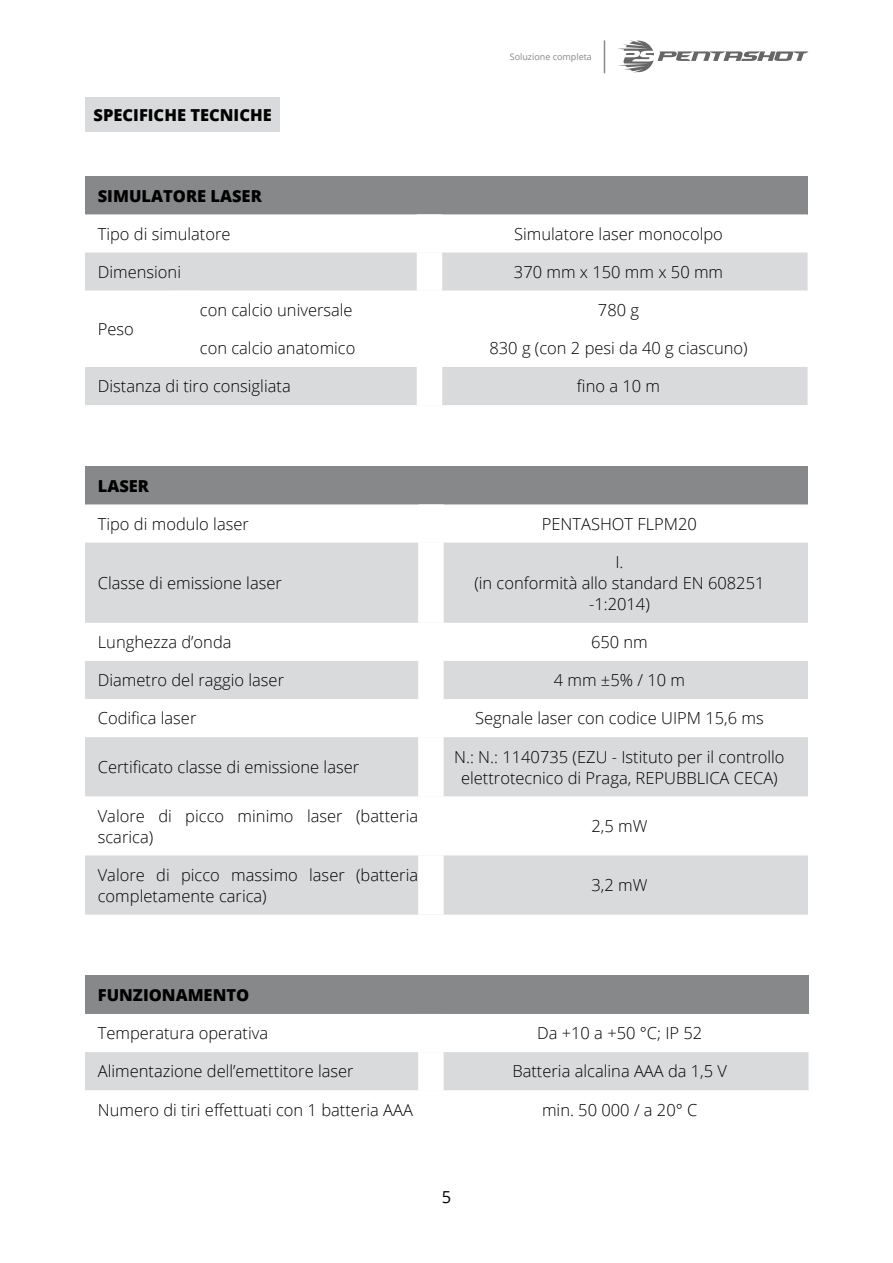
<style>
.page{position:relative;width:893px;height:1263px;background:#fff}
.page>*{position:absolute;margin:0;border:0;box-sizing:border-box;transform-origin:0 0}
.t1{font:300 16.5px/21px "Open Sans";color:#000;text-align:center}
.t2{font:800 16.5px "Open Sans";color:#000}
.t3{font:16.5px "Open Sans";color:#000}
.t4{font:9px "Open Sans";color:#87888a}
</style>
<div class="page">
<svg style="left:618px;top:40px;width:190px;height:33px"></svg>
<hr style="left:604px;top:40px;width:1px;height:33px;background:#87888a">
<div style="left:85px;top:98px;width:194px;height:34px;background:#d9dadb"></div>
<div style="left:85px;top:176px;width:723px;height:38px;background:#87888a"></div>
<svg style="left:85px;top:214px;width:723px;height:39px"></svg>
<div style="left:85px;top:253px;width:723px;height:152px;background:#d9dadb"></div>
<svg style="left:85px;top:291px;width:723px;height:76px"></svg>
<hr style="left:200px;top:328px;width:217px;height:2px;background:#fff">
<hr style="left:442px;top:328px;width:366px;height:2px;background:#fff">
<div style="left:417px;top:214px;width:25px;height:39px;background:#fff"></div>
<div style="left:417px;top:253px;width:25px;height:38px;background:#fff"></div>
<div style="left:174px;top:291px;width:26px;height:38px;background:#fff"></div>
<div style="left:417px;top:291px;width:25px;height:38px;background:#fff"></div>
<div style="left:174px;top:329px;width:26px;height:38px;background:#fff"></div>
<div style="left:417px;top:329px;width:25px;height:38px;background:#fff"></div>
<div style="left:417px;top:367px;width:25px;height:38px;background:#fff"></div>
<div style="left:85px;top:466px;width:723px;height:38px;background:#87888a"></div>
<svg style="left:85px;top:504px;width:723px;height:39px"></svg>
<svg style="left:85px;top:543px;width:723px;height:372px;fill:#d9dadb"></svg>
<div style="left:418px;top:504px;width:26px;height:39px;background:#fff"></div>
<div style="left:418px;top:543px;width:26px;height:80px;background:#fff"></div>
<div style="left:418px;top:623px;width:26px;height:38px;background:#fff"></div>
<div style="left:418px;top:661px;width:26px;height:38px;background:#fff"></div>
<div style="left:418px;top:699px;width:26px;height:38px;background:#fff"></div>
<div style="left:418px;top:737px;width:26px;height:59px;background:#fff"></div>
<div style="left:418px;top:796px;width:26px;height:59px;background:#fff"></div>
<div style="left:418px;top:855px;width:26px;height:60px;background:#fff"></div>
<div style="left:85px;top:976px;width:723px;height:38px;background:#87888a"></div>
<div style="left:85px;top:1052px;width:723px;height:38px;background:#d9dadb"></div>
<div style="left:418px;top:1052px;width:26px;height:38px;background:#fff"></div>
<p class="t2" style="left:94px;top:103px;width:180px">SPECIFICHE TECNICHE</p>
<p class="t4" style="left:510px;top:50px;width:84px">Soluzione completa</p>
<p class="t2" style="left:98px;top:183px;width:166px">SIMULATORE LASER</p>
<p class="t1" style="left:98px;top:223px;width:134px">Tipo di simulatore</p>
<p class="t1" style="left:514px;top:223px;width:210px">Simulatore laser monocolpo</p>
<p class="t1" style="left:98px;top:261px;width:85px">Dimensioni</p>
<p class="t1" style="left:514px;top:261px;width:211px">370 mm x 150 mm x 50 mm</p>
<p class="t1" style="left:200px;top:299px;width:154px">con calcio universale</p>
<p class="t1" style="left:598px;top:299px;width:43px">780 g</p>
<p class="t1" style="left:200px;top:337px;width:157px">con calcio anatomico</p>
<p class="t1" style="left:489px;top:337px;width:260px">830 g (con 2 pesi da 40 g ciascuno)</p>
<p class="t1" style="left:98px;top:375px;width:194px">Distanza di tiro consigliata</p>
<p class="t1" style="left:577px;top:375px;width:85px">fino a 10 m</p>
<p class="t1" style="left:98px;top:318px;width:38px">Peso</p>
<p class="t2" style="left:98px;top:473px;width:53px">LASER</p>
<p class="t1" style="left:98px;top:513px;width:153px">Tipo di modulo laser</p>
<p class="t1" style="left:542px;top:513px;width:157px">PENTASHOT FLPM20</p>
<p class="t1" style="left:98px;top:572px;width:186px">Classe di emissione laser</p>
<p class="t1" style="left:474px;top:551px;width:292px">I.<br>(in conformità allo standard EN 608251 -1:2014)</p>
<p class="t1" style="left:98px;top:631px;width:135px">Lunghezza d’onda</p>
<p class="t1" style="left:591px;top:631px;width:58px">650 nm</p>
<p class="t1" style="left:98px;top:669px;width:188px">Diametro del raggio laser</p>
<p class="t1" style="left:554px;top:669px;width:133px">4 mm ±5% / 10 m</p>
<p class="t1" style="left:98px;top:707px;width:100px">Codifica laser</p>
<p class="t1" style="left:475px;top:707px;width:290px">Segnale laser con codice UIPM 15,6 ms</p>
<p class="t1" style="left:98px;top:756px;width:263px">Certificato classe di emissione laser</p>
<p class="t1" style="left:454px;top:746px;width:332px">N.: N.: 1140735 (EZU - Istituto per il controllo elettrotecnico di Praga, REPUBBLICA CECA)</p>
<p class="t1" style="left:98px;top:805px;width:322px;text-align:left">Valore di picco minimo laser (batteria scarica)</p>
<p class="t1" style="left:591px;top:815px;width:57px">2,5 mW</p>
<p class="t1" style="left:98px;top:864px;width:322px;text-align:left">Valore di picco massimo laser (batteria completamente carica)</p>
<p class="t1" style="left:591px;top:874px;width:57px">3,2 mW</p>
<p class="t2" style="left:98px;top:983px;width:153px">FUNZIONAMENTO</p>
<p class="t1" style="left:98px;top:1022px;width:172px">Temperatura operativa</p>
<p class="t1" style="left:537px;top:1022px;width:167px">Da +10 a +50 °C; IP 52</p>
<p class="t1" style="left:98px;top:1060px;width:257px">Alimentazione dell’emettitore laser</p>
<p class="t1" style="left:512px;top:1060px;width:216px">Batteria alcalina AAA da 1,5 V</p>
<p class="t1" style="left:98px;top:1099px;width:317px">Numero di tiri effettuati con 1 batteria AAA</p>
<p class="t1" style="left:542px;top:1099px;width:157px">min. 50 000 / a 20° C</p>
<p class="t3" style="left:442px;top:1185px;width:11px">5</p>
</div>
